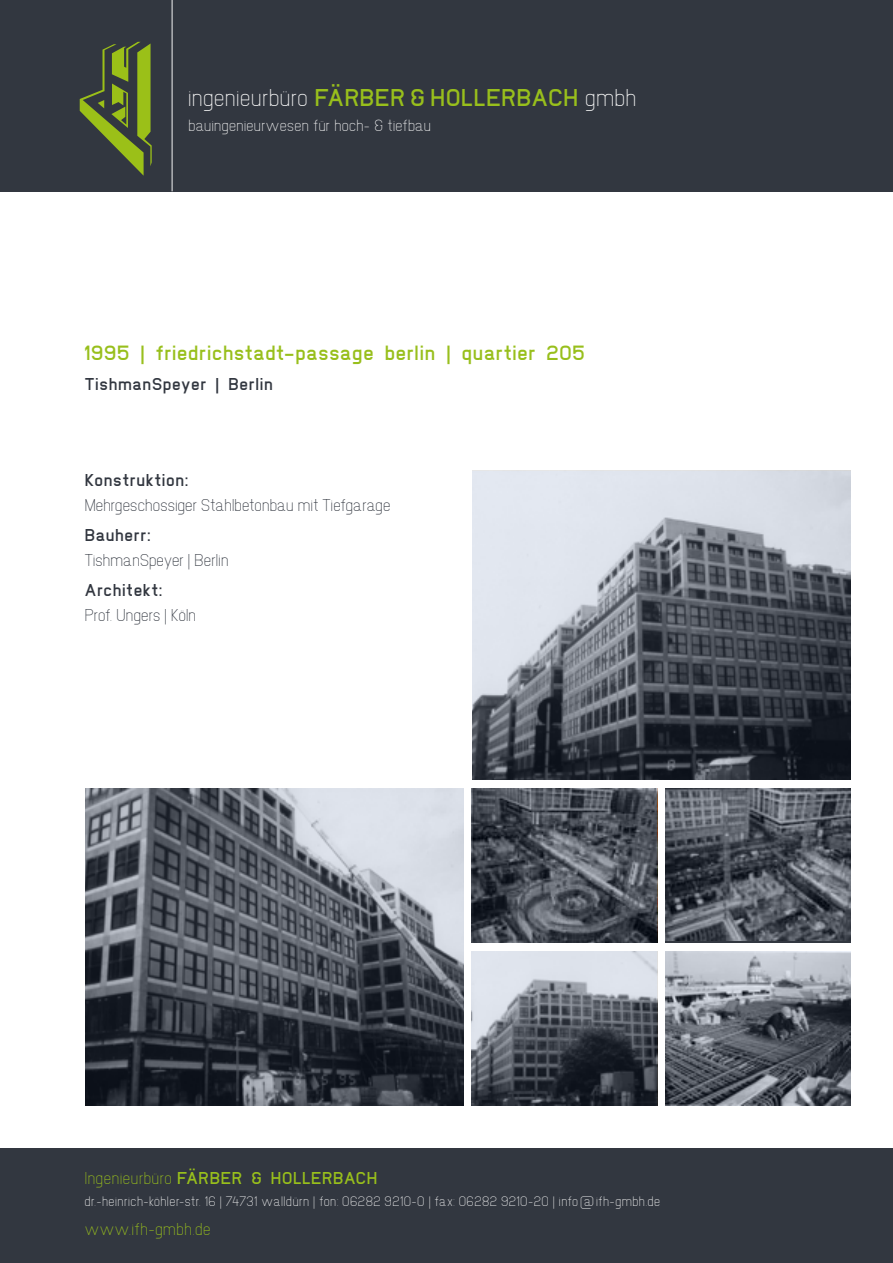
<style>
.page{position:relative;width:893px;height:1263px;background:#fff}
.page>*{position:absolute;margin:0;border:0;box-sizing:border-box;transform-origin:0 0}
.t1{font:21.15px "New Media";letter-spacing:.075em;color:#f3f3f3}
.t2{font:700 18px "New Media";letter-spacing:.085em;color:#98bf1c}
.t3{font:15.75px "New Media";letter-spacing:.075em;color:#f3f3f3}
.t4{font:15px "New Media";letter-spacing:.06em;color:#323740}
.t5{font:700 15px "New Media";letter-spacing:.09em;color:#323740}
.t6{font:700 15px "New Media";letter-spacing:.09em;color:#98bf1c}
.t7{font:15px "New Media";letter-spacing:.1em;color:#98bf1c}
.t8{font:14.1px "New Media";letter-spacing:.075em;color:#f3f3f3}
.t9{font:12px "New Media";letter-spacing:.095em;color:#f3f3f3}
.t10{font:10.5px "New Media";letter-spacing:.075em;color:#f3f3f3}
.s1{font-weight:700;color:#98bf1c}
.s2{font-weight:400}
</style>
<div class="page">
<div style="left:0;top:0;width:893px;height:191px;background:#323740"></div>
<div style="left:0;top:1148px;width:893px;height:115px;background:#323740"></div>
<svg style="left:80px;top:42px;width:72px;height:134px"></svg>
<hr style="left:172px;top:0;width:1px;height:191px;background:#f3f3f3">
<img style="left:472px;top:471px;width:378px;height:309px">
<img style="left:85px;top:788px;width:379px;height:318px">
<img style="left:472px;top:788px;width:185px;height:155px">
<img style="left:665px;top:788px;width:185px;height:152px">
<img style="left:472px;top:951px;width:185px;height:155px">
<img style="left:665px;top:951px;width:185px;height:155px">
<h1 class="t1" style="left:189px;top:84px;width:448px">ingenieurbüro <span class="s1">FÄRBER &amp; HOLLERBACH</span> gmbh</h1>
<p class="t8" style="left:189px;top:117px;width:243px">bauingenieurwesen für hoch- &amp; tiefbau</p>
<h3 class="t3" style="left:181px;top:97px;width:333px">ingenieurbüro <span class="s1">FÄRBER &amp; HOLLERBACH</span> gmbh</h3>
<p class="t10" style="left:181px;top:121px;width:181px">bauingenieurwesen für hoch- &amp; tiefbau</p>
<h2 class="t2" style="left:85px;top:340px;width:501px">1995 | friedrichstadt-passage berlin | quartier 205</h2>
<p class="t5" style="left:85px;top:373px;width:189px">TishmanSpeyer | Berlin</p>
<p class="t5" style="left:85px;top:470px;width:104px">Konstruktion:</p>
<p class="t4" style="left:85px;top:496px;width:306px">Mehrgeschossiger Stahlbetonbau mit Tiefgarage</p>
<p class="t5" style="left:85px;top:524px;width:66px">Bauherr:</p>
<p class="t4" style="left:85px;top:551px;width:145px">TishmanSpeyer | Berlin</p>
<p class="t5" style="left:85px;top:579px;width:78px">Architekt:</p>
<p class="t4" style="left:85px;top:605px;width:112px">Prof. Ungers | Köln</p>
<p class="t6" style="left:85px;top:1167px;width:293px"><span class="s2">Ingenieurbüro</span> FÄRBER &amp; HOLLERBACH</p>
<p class="t9" style="left:85px;top:1193px;width:576px">dr.-heinrich-köhler-str. 16 | 74731 walldürn | fon: 06282 9210-0 | fax: 06282 9210-20 | info @ ifh-gmbh.de</p>
<p class="t7" style="left:85px;top:1219px;width:127px">www.ifh-gmbh.de</p>
</div>
